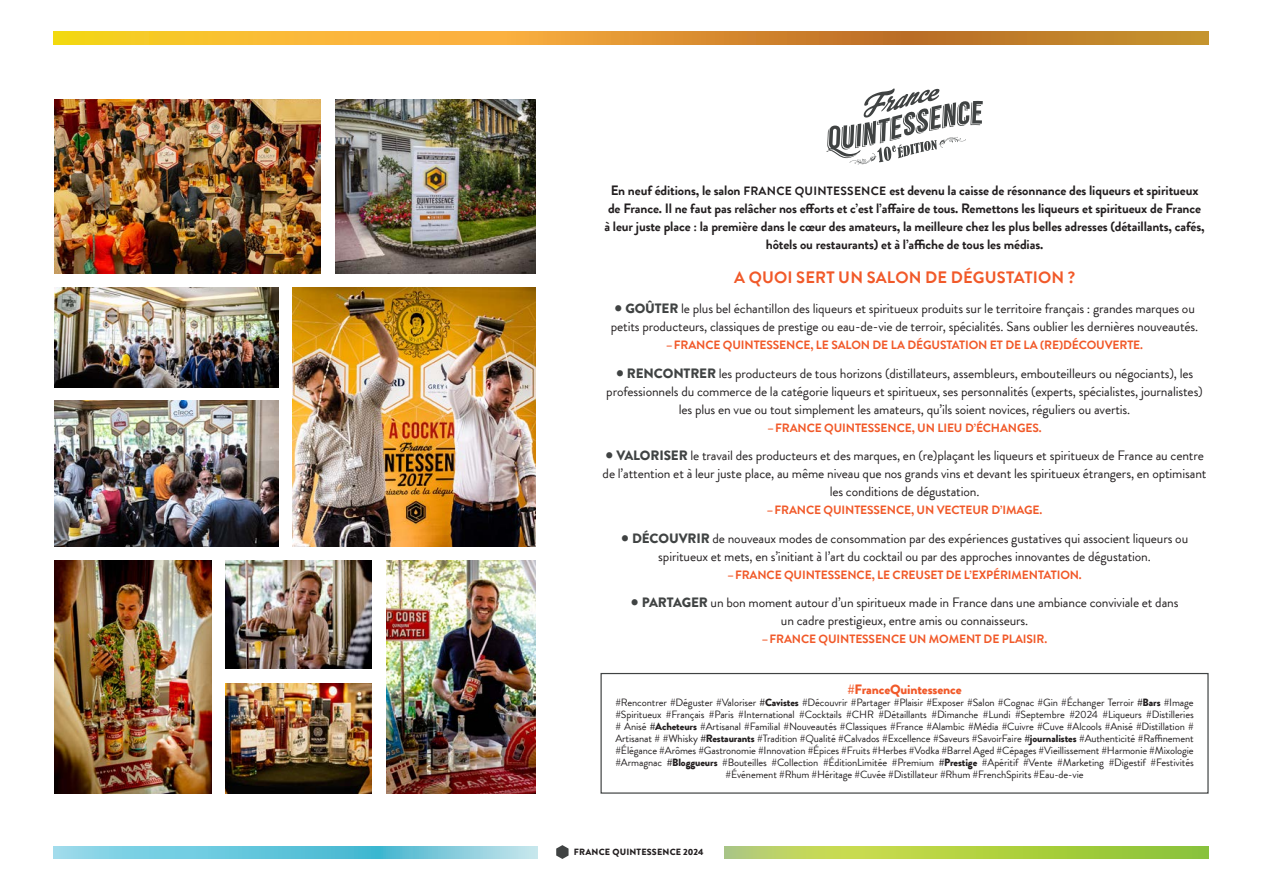
<style>
.page{position:relative;width:1263px;height:893px;background:#fff}
.page>*{position:absolute;margin:0;border:0;box-sizing:border-box;transform-origin:0 0}
.t1{font:700 16.5px "Brandon Grotesque";letter-spacing:.01em;color:#f15929}
.t2{font:13.5px/18px "Brandon Grotesque";letter-spacing:-.01em;color:#231f20;text-align:center}
.t3{font:700 13.5px/18px "Brandon Grotesque";letter-spacing:-.01em;color:#231f20;text-align:center}
.t4{font:900 13.5px "Brandon Grotesque";letter-spacing:-.01em;color:#f15929}
.t5{font:700 12px "Brandon Grotesque";letter-spacing:-.01em;color:#f15929}
.t6{font:10.5px/12px "Brandon Grotesque";letter-spacing:-.01em;color:#231f20;text-align:center}
.t7{font:900 9px "Brandon Grotesque";letter-spacing:.02em;color:#231f20}
.s1{font-size:12px}
.s2{font-weight:900;font-size:21px;color:#404343}
.s3{font-weight:900;color:#404343}
.s4{font-weight:900}
</style>
<div class="page">
<div style="left:600px;top:673px;width:608px;height:121px;border:1px solid #404343"></div>
<svg style="left:556px;top:845px;width:12px;height:14px"></svg>
<svg style="left:53px;top:32px;width:1155px;height:13px;background:#df9d2f"></svg>
<svg style="left:53px;top:846px;width:485px;height:13px;background:#74cade"></svg>
<svg style="left:724px;top:846px;width:485px;height:13px;background:#aecf4a"></svg>
<svg style="left:826px;top:88px;width:157px;height:77px"></svg>
<img style="left:226px;top:683px;width:146px;height:110px">
<img style="left:54px;top:99px;width:266px;height:175px">
<img style="left:54px;top:288px;width:224px;height:100px">
<img style="left:226px;top:561px;width:146px;height:107px">
<img style="left:54px;top:401px;width:224px;height:145px">
<img style="left:335px;top:99px;width:200px;height:175px">
<img style="left:292px;top:288px;width:244px;height:258px">
<img style="left:54px;top:561px;width:157px;height:233px">
<img style="left:387px;top:561px;width:149px;height:233px">
<p class="t3" style="left:604px;top:181px;width:602px">En neuf éditions, le salon <span class="s1">FRANCE QUINTESSENCE</span> est devenu la caisse de résonnance des liqueurs et spiritueux de France. Il ne faut pas relâcher nos efforts et c’est l’affaire de tous. Remettons les liqueurs et spiritueux de France à leur juste place : la première dans le cœur des amateurs, la meilleure chez les plus belles adresses (détaillants, cafés, hôtels ou restaurants) et à l’affiche de tous les médias.</p>
<p class="t1" style="left:734px;top:266px;width:343px">A QUOI SERT UN SALON DE DÉGUSTATION ?</p>
<p class="t2" style="left:611px;top:300px;width:589px;text-align:left"><span class="s2">•</span> <span class="s3">GOÛTER</span> le plus bel échantillon des liqueurs et spiritueux produits sur le territoire français : grandes marques ou petits producteurs, classiques de prestige ou eau-de-vie de terroir, spécialités. Sans oublier les dernières nouveautés.</p>
<p class="t5" style="left:666px;top:337px;width:478px">– FRANCE QUINTESSENCE, LE SALON DE LA DÉGUSTATION ET DE LA (RE)DÉCOUVERTE.</p>
<p class="t2" style="left:606px;top:364px;width:598px"><span class="s2">•</span> <span class="s3">RENCONTRER</span> les producteurs de tous horizons (distillateurs, assembleurs, embouteilleurs ou négociants), les professionnels du commerce de la catégorie liqueurs et spiritueux, ses personnalités (experts, spécialistes, journalistes) les plus en vue ou tout simplement les amateurs, qu’ils soient novices, réguliers ou avertis.</p>
<p class="t5" style="left:767px;top:419px;width:276px">– FRANCE QUINTESSENCE, UN LIEU D’ÉCHANGES.</p>
<p class="t2" style="left:603px;top:447px;width:605px"><span class="s2">•</span> <span class="s3">VALORISER</span> le travail des producteurs et des marques, en (re)plaçant les liqueurs et spiritueux de France au centre de l’attention et à leur juste place, au même niveau que nos grands vins et devant les spiritueux étrangers, en optimisant les conditions de dégustation.</p>
<p class="t5" style="left:767px;top:502px;width:277px">– FRANCE QUINTESSENCE, UN VECTEUR D’IMAGE.</p>
<p class="t2" style="left:621px;top:529px;width:569px"><span class="s2">•</span> <span class="s3">DÉCOUVRIR</span> de nouveaux modes de consommation par des expériences gustatives qui associent liqueurs ou spiritueux et mets, en s’initiant à l’art du cocktail ou par des approches innovantes de dégustation.</p>
<p class="t5" style="left:727px;top:566px;width:356px">– FRANCE QUINTESSENCE, LE CREUSET DE L’EXPÉRIMENTATION.</p>
<p class="t2" style="left:631px;top:594px;width:549px"><span class="s2">•</span> <span class="s3">PARTAGER</span> un bon moment autour d’un spiritueux made in France dans une ambiance conviviale et dans un cadre prestigieux, entre amis ou connaisseurs.</p>
<p class="t5" style="left:762px;top:631px;width:287px">– FRANCE QUINTESSENCE UN MOMENT DE PLAISIR.</p>
<p class="t4" style="left:847px;top:679px;width:116px">#FranceQuintessence</p>
<p class="t6" style="left:615px;top:696px;width:580px">#Rencontrer #Déguster #Valoriser <span class="s4">#Cavistes</span> #Découvrir #Partager #Plaisir #Exposer #Salon #Cognac #Gin #Échanger Terroir <span class="s4">#Bars</span> #Image #Spiritueux #Français #Paris #International #Cocktails #CHR #Détaillants #Dimanche #Lundi #Septembre #2024 #Liqueurs #Distilleries # Anisé <span class="s4">#Acheteurs</span> #Artisanal #Familial #Nouveautés #Classiques #France #Alambic #Média #Cuivre #Cuve #Alcools #Anisé #Distillation # Artisanat # #Whisky <span class="s4">#Restaurants</span> #Tradition #Qualité #Calvados #Excellence #Saveurs #SavoirFaire <span class="s4">#journalistes</span> #Authenticité #Raffinement #Élégance #Arômes #Gastronomie #Innovation #Épices #Fruits #Herbes #Vodka #Barrel Aged #Cépages #Vieillissement #Harmonie #Mixologie #Armagnac <span class="s4">#Bloggueurs</span> #Bouteilles #Collection #ÉditionLimitée #Premium <span class="s4">#Prestige</span> #Apéritif #Vente #Marketing #Digestif #Festivités #Événement #Rhum #Héritage #Cuvée #Distillateur #Rhum #FrenchSpirits #Eau-de-vie</p>
<p class="t7" style="left:574px;top:845px;width:131px">FRANCE QUINTESSENCE 2024</p>
</div>
